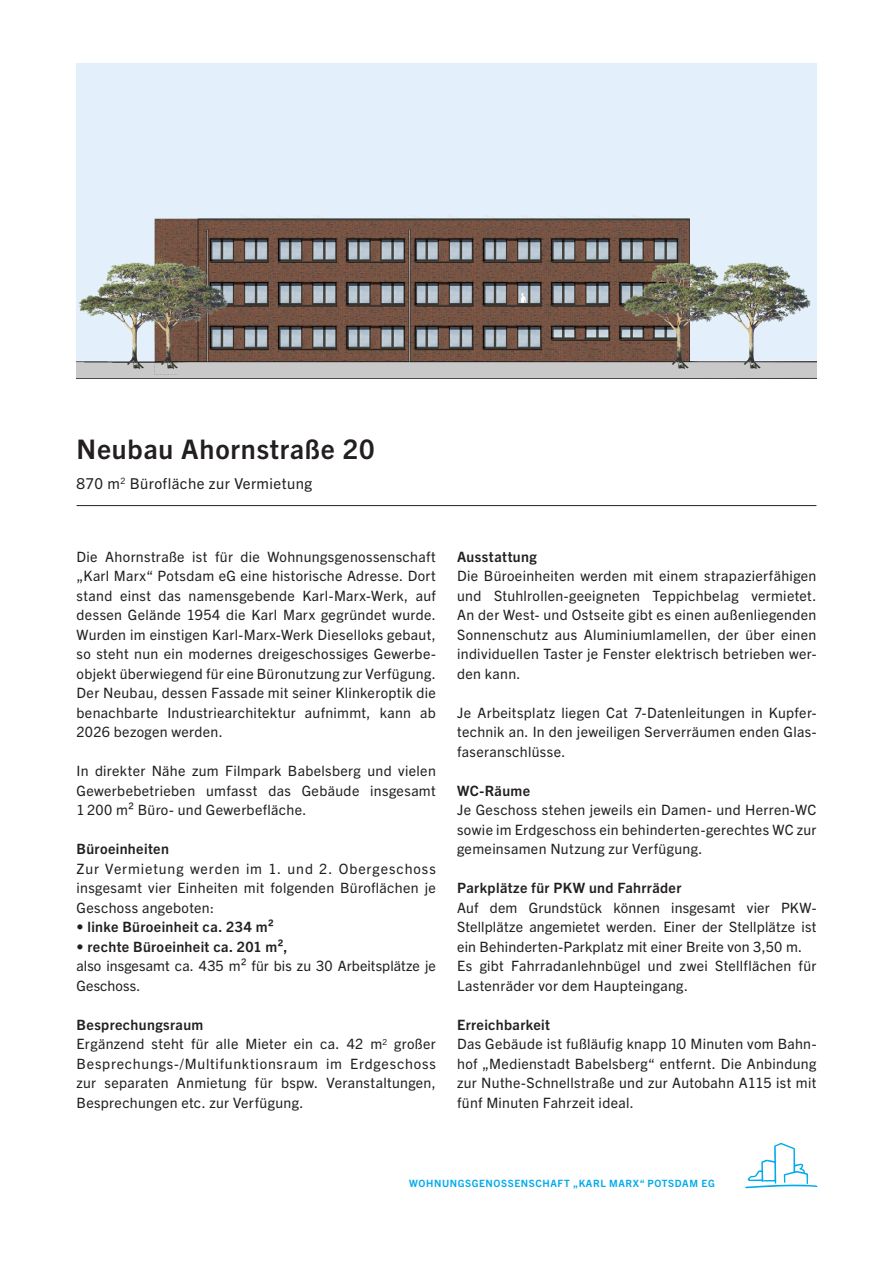
<style>
.page{position:relative;width:893px;height:1263px;background:#fff}
.page>*{position:absolute;margin:0;border:0;box-sizing:border-box;transform-origin:0 0}
.t1{font:700 27px "Trade Gothic Next LT Pro";letter-spacing:.03em;color:#231f20}
.t2{font:15px "Trade Gothic Next LT Pro";letter-spacing:.03em;color:#231f20}
.t3{font:14.25px/19.5px "Trade Gothic Next LT Pro";letter-spacing:.02em;color:#231f20;text-align:justify}
.t4{font:700 14.25px "Trade Gothic Next LT Pro";letter-spacing:.025em;color:#231f20}
.t5{font:700 10.05px "Trade Gothic Next LT Pro";letter-spacing:.06em;color:#00aaeb}
.s1{font-weight:700}
</style>
<div class="page">
<img style="left:77px;top:64px;width:739px;height:314px">
<hr style="left:77px;top:505px;width:739px;height:1px;background:#231f20">
<svg style="left:745px;top:1143px;width:72px;height:45px"></svg>
<h1 class="t1" style="left:77px;top:430px;width:300px">Neubau Ahornstraße 20</h1>
<p class="t2" style="left:77px;top:473px;width:237px">870 m<sup>2</sup> Bürofläche zur Vermietung</p>
<p class="t3" style="left:77px;top:546px;width:361px">Die Ahornstraße ist für die Wohnungsgenossenschaft „Karl Marx“ Potsdam eG eine historische Adresse. Dort stand einst das namensgebende Karl-Marx-Werk, auf dessen Gelände 1954 die Karl Marx gegründet wurde.<br>Wurden im einstigen Karl-Marx-Werk Dieselloks gebaut, so steht nun ein modernes dreigeschossiges Gewerbe&shy;objekt überwiegend für eine Büronutzung zur Verfügung.<br>Der Neubau, dessen Fassade mit seiner Klinkeroptik die benachbarte Industriearchitektur aufnimmt, kann ab 2026 bezogen werden.</p>
<p class="t3" style="left:77px;top:760px;width:361px">In direkter Nähe zum Filmpark Babelsberg und vielen Gewerbebetrieben umfasst das Gebäude insgesamt 1 200 m² Büro- und Gewerbefläche.</p>
<p class="t4" style="left:77px;top:839px;width:94px">Büroeinheiten</p>
<p class="t3" style="left:77px;top:858px;width:361px">Zur Vermietung werden im 1. und 2. Obergeschoss insgesamt vier Einheiten mit folgenden Büroflächen je Geschoss angeboten:</p>
<p class="t4" style="left:77px;top:917px;width:199px">• linke Büroeinheit ca. 234 m²</p>
<p class="t4" style="left:77px;top:936px;width:212px">• rechte Büroeinheit ca. 201 m²,</p>
<p class="t3" style="left:77px;top:955px;width:361px">also insgesamt ca. 435 m² für bis zu 30 Arbeitsplätze je<br>Geschoss.</p>
<p class="t3" style="left:77px;top:1014px;width:361px;text-align:left"><span class="s1">Besprechungsraum<br></span>Ergänzend steht für alle Mieter ein ca. 42 m<sup>2</sup> großer Besprechungs-/Multifunktionsraum im Erdgeschoss zur separaten Anmietung für bspw. Veranstaltungen, Besprechungen etc. zur Verfügung.</p>
<p class="t4" style="left:457px;top:547px;width:81px">Ausstattung</p>
<p class="t3" style="left:457px;top:565px;width:361px">Die Büroeinheiten werden mit einem strapazierfähigen und Stuhlrollen-geeigneten Teppichbelag vermietet.<br>An der West- und Ostseite gibt es einen außenliegenden Sonnenschutz aus Aluminiumlamellen, der über einen individuellen Taster je Fenster elektrisch betrieben wer&shy;den kann.</p>
<p class="t3" style="left:457px;top:702px;width:361px">Je Arbeitsplatz liegen Cat 7-Datenleitungen in Kupfer&shy;technik an. In den jeweiligen Serverräumen enden Glas&shy;faseranschlüsse.</p>
<p class="t4" style="left:457px;top:780px;width:75px">WC-Räume</p>
<p class="t3" style="left:457px;top:799px;width:361px">Je Geschoss stehen jeweils ein Damen- und Herren-WC sowie im Erdgeschoss ein behinderten-gerechtes WC zur gemeinsamen Nutzung zur Verfügung.</p>
<p class="t4" style="left:457px;top:878px;width:226px">Parkplätze für PKW und Fahrräder</p>
<p class="t3" style="left:457px;top:897px;width:361px;text-align:left">Auf dem Grundstück können insgesamt vier PKW-Stellplätze angemietet werden. Einer der Stellplätze ist ein Behinderten-Parkplatz mit einer Breite von 3,50 m.<br>Es gibt Fahrradanlehnbügel und zwei Stellflächen für Lastenräder vor dem Haupteingang.</p>
<p class="t4" style="left:457px;top:1014px;width:94px">Erreichbarkeit</p>
<p class="t3" style="left:457px;top:1033px;width:361px">Das Gebäude ist fußläufig knapp 10 Minuten vom Bahn&shy;hof „Medienstadt Babelsberg“ entfernt. Die Anbindung zur Nuthe-Schnellstraße und zur Autobahn A115 ist mit fünf Minuten Fahrzeit ideal.</p>
<p class="t5" style="left:409px;top:1176px;width:307px">WOHNUNGSGENOSSENSCHAFT „KARL MARX“ POTSDAM EG</p>
</div>
